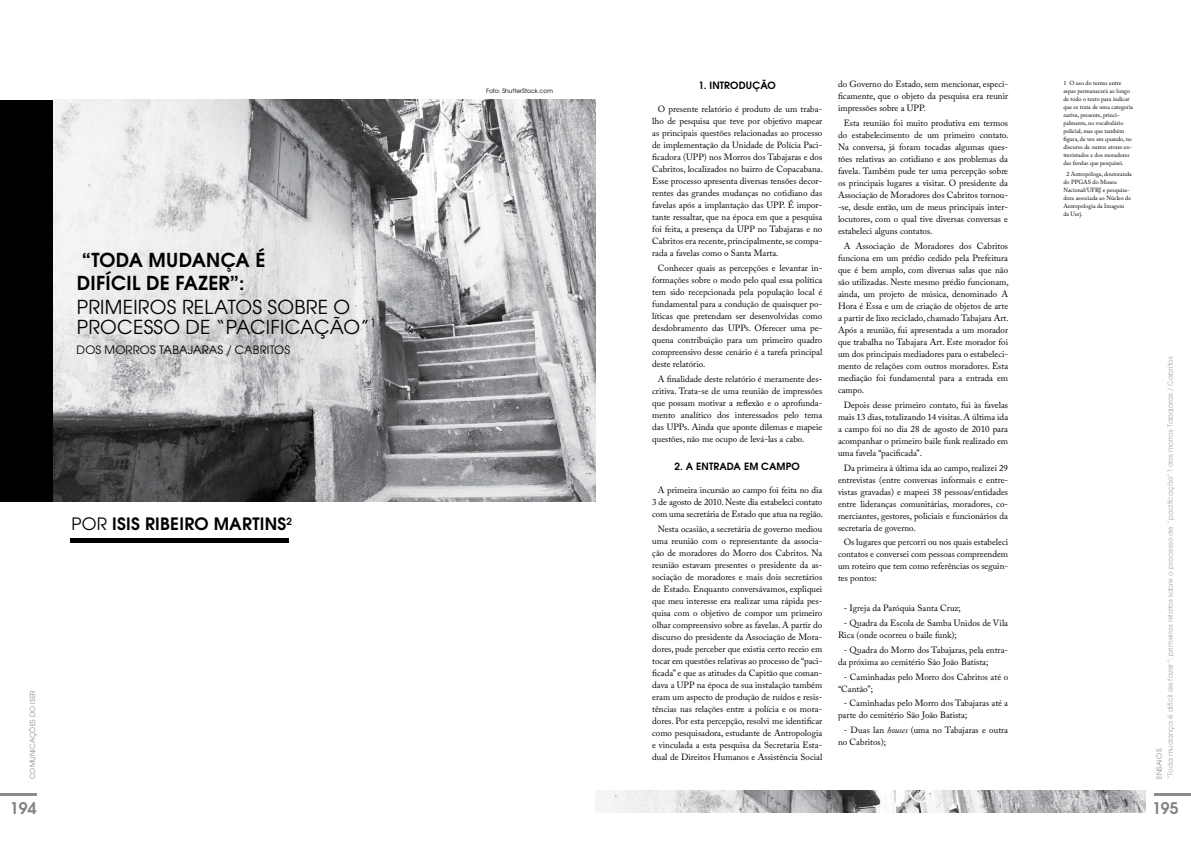
<style>
.page{position:relative;width:1191px;height:842px;background:#fff}
.page>*{position:absolute;margin:0;border:0;box-sizing:border-box;transform-origin:0 0}
.t1{font:19.2px/19.2px "Te X Gyre Adventor";letter-spacing:.015em;color:#000}
.t2{font:700 19.2px/22.6px "Te X Gyre Adventor";letter-spacing:.015em;color:#000}
.t3{font:700 17px "Te X Gyre Adventor";letter-spacing:.015em;color:#000}
.t4{font:700 16px "Te X Gyre Adventor";color:#808285}
.t5{font:11.5px "Te X Gyre Adventor";letter-spacing:.015em;color:#000}
.t6{font:700 10px "Te X Gyre Adventor";letter-spacing:.015em;color:#000}
.t7{font:9px/12px "Adobe Caslon Pro";color:#000;text-align:justify}
.t8{font:7px "Te X Gyre Adventor";letter-spacing:.02em;color:#a7a9ac}
.t9{font:7px "Te X Gyre Adventor";letter-spacing:.015em;color:#8a8c8e}
.t10{font:6px/8px "Adobe Caslon Pro";color:#000}
.t11{font:6px "Te X Gyre Adventor";color:#000}
.s1{font-weight:400}
.s2{font-style:italic}
</style>
<div class="page">
<div style="left:0;top:100px;width:595px;height:402px;background:#000"></div>
<img style="left:53px;top:100px;width:542px;height:402px">
<hr style="left:0;top:793px;width:37px;height:2px;background:#8a8c8e">
<hr style="left:1154px;top:793px;width:37px;height:2px;background:#8a8c8e">
<img style="left:595px;top:791px;width:550px;height:21px">
<hr style="left:70px;top:538px;width:219px;height:4px;background:#000">
<h1 class="t2" style="left:77px;top:247px;width:190px">“TODA MU DANÇA É<br>DIFÍCIL DE FAZER”:</h1>
<h1 class="t1" style="left:77px;top:297px;width:301px">PRIMEIROS RELATOS SOBRE O<br>PROCESSO DE “PACIFICAÇÃO”<sup>1</sup></h1>
<p class="t5" style="left:77px;top:341px;width:215px">DOS MORROS TABAJARAS / CABRITOS</p>
<h2 class="t3" style="left:72px;top:509px;width:222px"><span class="s1">POR</span> ISIS RIBEIRO MARTINS<sup>2</sup></h2>
<p class="t9" style="left:27px;top:779px;width:90px;rotate:-90deg">COMUNICAÇÕES DO ISER</p>
<p class="t11" style="left:486px;top:86px;width:68px">FOTO: SHUTTERSTOCK.COM</p>
<p class="t6" style="left:698px;top:77px;width:79px">1. INTRODUÇÃO</p>
<p class="t7" style="left:652px;top:103px;width:172px;text-indent:6px">O presente relatório é produto de um traba&shy;lho de pesquisa que teve por objetivo mapear as principais questões relacionadas ao processo de implementação da Unidade de Polícia Paci&shy;ficadora (UPP) nos Morros dos Tabajaras e dos Cabritos, localizados no bairro de Copacabana.<br>Esse processo apresenta diversas tensões decor&shy;rentes das grandes mudanças no cotidiano das favelas após a implantação das UPP. É impor&shy;tante ressaltar, que na época em que a pesquisa foi feita, a presença da UPP no Tabajaras e no Cabritos era recente, principalmente, se compa&shy;rada a favelas como o Santa Marta.</p>
<p class="t7" style="left:652px;top:262px;width:172px;text-indent:6px">Conhecer quais as percepções e levantar in&shy;formações sobre o modo pelo qual essa política tem sido recepcionada pela população local é fundamental para a condução de quaisquer po&shy;líticas que pretendam ser desenvolvidas como desdobramento das UPPs. Oferecer uma pe&shy;quena contribuição para um primeiro quadro compreensivo desse cenário é a tarefa principal deste relatório.</p>
<p class="t7" style="left:652px;top:372px;width:172px;text-indent:6px">A finalidade deste relatório é meramente des&shy;critiva. Trata-se de uma reunião de impressões que possam motivar a reflexão e o aprofunda&shy;mento analítico dos interessados pelo tema das UPPs. Ainda que aponte dilemas e mapeie questões, não me ocupo de levá-las a cabo.</p>
<p class="t6" style="left:674px;top:458px;width:127px">2. A ENTRADA EM CAMPO</p>
<p class="t7" style="left:652px;top:484px;width:172px;text-align:center">A primeira incursão ao campo foi feita no dia<br>3 de agosto de 2010. Neste dia estabeleci contato com uma secretária de Estado que atua na região.</p>
<p class="t7" style="left:652px;top:523px;width:172px;text-indent:6px">Nesta ocasião, a secretária de governo mediou uma reunião com o representante da associa&shy;ção de moradores do Morro dos Cabritos. Na reunião estavam presentes o presidente da as&shy;sociação de moradores e mais dois secretários de Estado. Enquanto conversávamos, expliquei que meu interesse era realizar uma rápida pes&shy;quisa com o objetivo de compor um primeiro olhar compreensivo sobre as favelas. A partir do discurso do presidente da Associação de Mora&shy;dores, pude perceber que existia certo receio em tocar em questões relativas ao processo de “paci&shy;ficada” e que as atitudes da Capitão que coman&shy;dava a UPP na época de sua instalação também eram um aspecto de produção de ruídos e resis&shy;tências nas relações entre a polícia e os mora&shy;dores. Por esta percepção, resolvi me identificar como pesquisadora, estudante de Antropologia e vinculada a esta pesquisa da Secretaria Esta&shy;dual de Direitos Humanos e Assistência Social</p>
<p class="t7" style="left:838px;top:78px;width:172px">do Governo do Estado, sem mencionar, especi&shy;ficamente, que o objeto da pesquisa era reunir impressões sobre a UPP.</p>
<p class="t7" style="left:838px;top:117px;width:172px;text-indent:6px">Esta reunião foi muito produtiva em termos do estabelecimento de um primeiro contato.<br>Na conversa, já foram tocadas algumas ques&shy;tões relativas ao cotidiano e aos problemas da favela. Também pude ter uma percepção sobre os principais lugares a visitar. O presidente da Associação de Moradores dos Cabritos tornou--se, desde então, um de meus principais inter&shy;locutores, com o qual tive diversas conversas e estabeleci alguns contatos.</p>
<p class="t7" style="left:838px;top:240px;width:172px;text-indent:6px">A Associação de Moradores dos Cabritos funciona em um prédio cedido pela Prefeitura que é bem amplo, com diversas salas que não são utilizadas. Neste mesmo prédio funcionam, ainda, um projeto de música, denominado A Hora é Essa e um de criação de objetos de arte a partir de lixo reciclado, chamado Tabajara Art.<br>Após a reunião, fui apresentada a um morador que trabalha no Tabajara Art. Este morador foi um dos principais mediadores para o estabeleci&shy;mento de relações com outros moradores. Esta mediação foi fundamental para a entrada em campo.</p>
<p class="t7" style="left:838px;top:399px;width:172px;text-indent:6px">Depois desse primeiro contato, fui às favelas mais 13 dias, totalizando 14 visitas. A última ida a campo foi no dia 28 de agosto de 2010 para acompanhar o primeiro baile funk realizado em uma favela “pacificada”.</p>
<p class="t7" style="left:838px;top:461px;width:172px;text-indent:6px">Da primeira à última ida ao campo, realizei 29 entrevistas (entre conversas informais e entre&shy;vistas gravadas) e mapeei 38 pessoas/entidades entre lideranças comunitárias, moradores, co&shy;merciantes, gestores, policiais e funcionários da secretaria de governo.</p>
<p class="t7" style="left:838px;top:536px;width:172px;text-indent:6px">Os lugares que percorri ou nos quais estabeleci contatos e conversei com pessoas compreendem um roteiro que tem como referências os seguin&shy;tes pontos:</p>
<p class="t7" style="left:843px;top:602px;width:119px">- Igreja da Paróquia Santa Cruz;</p>
<p class="t7" style="left:838px;top:617px;width:172px;text-indent:6px">- Quadra da Escola de Samba Unidos de Vila<br>Rica (onde ocorreu o baile funk);</p>
<p class="t7" style="left:838px;top:644px;width:172px;text-indent:6px">- Quadra do Morro dos Tabajaras, pela entra&shy;da próxima ao cemitério São João Batista;</p>
<p class="t7" style="left:838px;top:670px;width:172px;text-indent:6px">- Caminhadas pelo Morro dos Cabritos até o “Cantão”;</p>
<p class="t7" style="left:838px;top:697px;width:172px;text-indent:6px">- Caminhadas pelo Morro dos Tabajaras até a parte do cemitério São João Batista;</p>
<p class="t7" style="left:838px;top:724px;width:172px;text-indent:6px">- Duas lan <span class="s2">houses</span> (uma no Tabajaras e outra no Cabritos);</p>
<p class="t10" style="left:1063px;top:79px;width:71px">1 O uso do termo entre aspas permanecerá ao longo de todo o texto para indicar que se trata de uma categoria nativa, presente, princi&shy;palmente, no vocabulário policial, mas que também figura, de vez em quando, no discurso de outros atores en&shy;trevistados e dos moradores das favelas que pesquisei.</p>
<p class="t10" style="left:1063px;top:170px;width:70px;text-indent:3px">2 Antropóloga, doutoranda do PPGAS do Museu<br>Nacional/UFRJ e pesquisa&shy;dora associada ao Núcleo de<br>Antropologia da Imagem<br>da Uerj.</p>
<p class="t8" style="left:1164px;top:779px;width:424px;rotate:-90deg">“TODA MUDANÇA É DIFÍCIL DE FAZER”: PRIMEIROS RELATOS SOBRE O PROCESSO DE “PACIFICAÇÃO”1 DOS MORROS TABAJARAS / CABRITOS</p>
<p class="t9" style="left:1153px;top:779px;width:31px;rotate:-90deg">ENSAIOS</p>
<h3 class="t4" style="left:10px;top:794px;width:28px">194</h3>
<h3 class="t4" style="left:1152px;top:794px;width:28px">195</h3>
</div>
